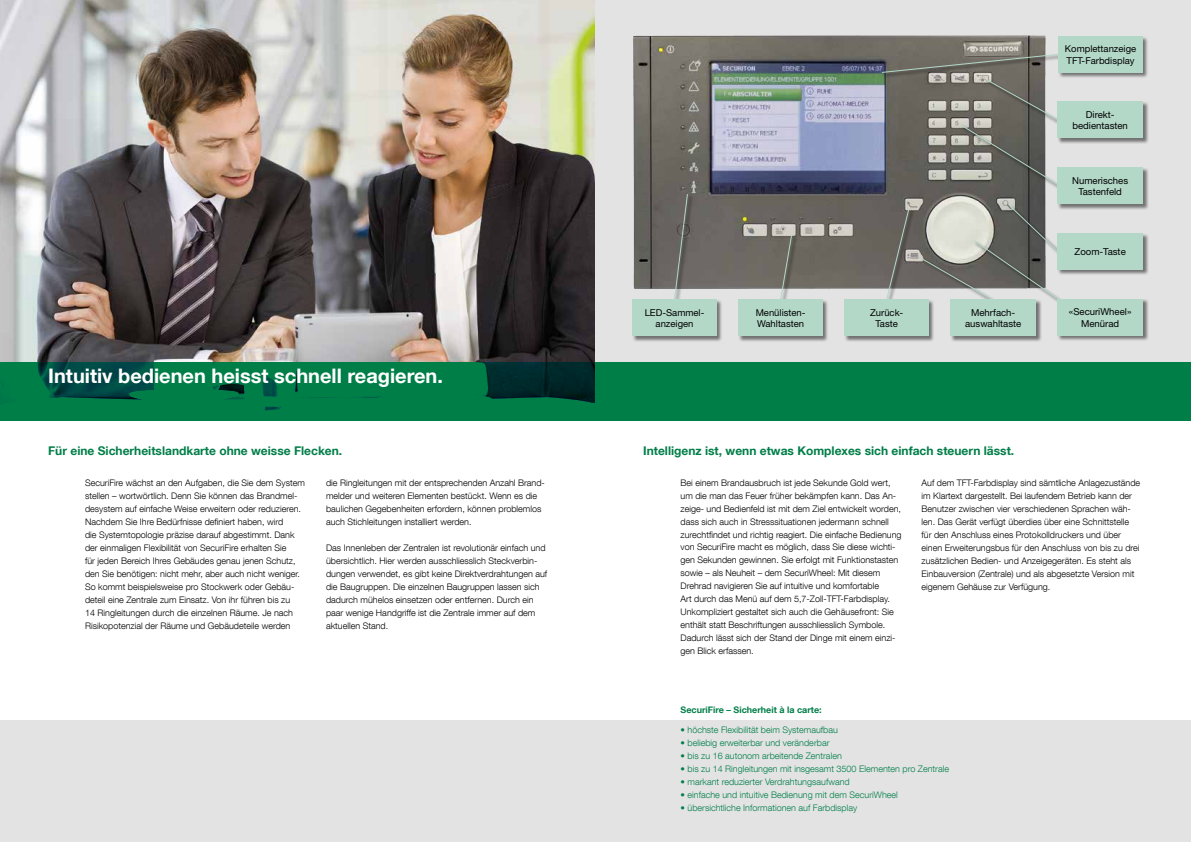
<style>
.page{position:relative;width:1191px;height:842px;background:#fff}
.page>*{position:absolute;margin:0;border:0;box-sizing:border-box;transform-origin:0 0}
.t1{font:700 20px "Helvetica Neue LT Com";color:#fff}
.t2{font:700 12px "Helvetica Neue LT Com";color:#007e48}
.t3{font:9.6px/11.5px "Helvetica Neue";color:#000;text-align:center}
.t4{font:9.5px/11.4px "Helvetica Neue";color:#000}
.t5{font:300 9px/13px "Helvetica Neue LT Com";color:#000}
.t6{font:300 9px "Helvetica Neue LT Com";color:#007e48}
.t7{font:700 9px "Helvetica Neue LT Com";color:#007e48}
</style>
<div class="page">
<div style="left:0;top:720px;width:1191px;height:122px;background:#e3e3e3"></div>
<img style="left:0;top:0;width:595px;height:362px">
<div style="left:595px;top:0;width:596px;height:421px;background:#e3e3e3"></div>
<div style="left:0;top:362px;width:1191px;height:58px;background:#007e48"></div>
<img style="left:633px;top:35px;width:389px;height:254px">
<div style="left:882px;top:54px;width:182px;height:25px;background:#000;opacity:.75"></div>
<svg style="left:881px;top:53px;width:177px;height:20px;background:#76746d"></svg>
<div style="left:674px;top:194px;width:19px;height:111px;background:#000;opacity:.75"></div>
<svg style="left:673px;top:193px;width:15px;height:107px;background:#747470"></svg>
<div style="left:780px;top:234px;width:18px;height:72px;background:#000;opacity:.75"></div>
<svg style="left:779px;top:233px;width:14px;height:67px"></svg>
<div style="left:886px;top:209px;width:28px;height:96px;background:#000;opacity:.75"></div>
<svg style="left:885px;top:208px;width:25px;height:92px;background:#777571"></svg>
<svg style="left:920px;top:204px;width:140px;height:97px"></svg>
<div style="left:960px;top:125px;width:104px;height:66px;background:#000;opacity:.75"></div>
<svg style="left:959px;top:79px;width:101px;height:107px;background:#7f7e78"></svg>
<div style="left:1058px;top:36px;width:90px;height:42px;background:#000;opacity:.5"></div>
<div style="left:1058px;top:36px;width:84px;height:36px;background:#b3d8c8"></div>
<div style="left:632px;top:300px;width:90px;height:42px;background:#000;opacity:.5"></div>
<div style="left:632px;top:300px;width:84px;height:36px;background:#b3d8c8"></div>
<div style="left:738px;top:300px;width:90px;height:42px;background:#000;opacity:.5"></div>
<div style="left:738px;top:300px;width:85px;height:36px;background:#b3d8c8"></div>
<div style="left:844px;top:300px;width:90px;height:42px;background:#000;opacity:.5"></div>
<div style="left:844px;top:300px;width:85px;height:36px;background:#b3d8c8"></div>
<div style="left:950px;top:299px;width:92px;height:43px;background:#000;opacity:.5"></div>
<div style="left:950px;top:299px;width:85px;height:37px;background:#b3d8c8"></div>
<div style="left:1057px;top:299px;width:92px;height:42px;background:#000;opacity:.5"></div>
<div style="left:1057px;top:299px;width:85px;height:36px;background:#b3d8c8"></div>
<div style="left:1057px;top:233px;width:92px;height:43px;background:#000;opacity:.5"></div>
<div style="left:1057px;top:233px;width:85px;height:37px;background:#b3d8c8"></div>
<div style="left:1057px;top:167px;width:92px;height:43px;background:#000;opacity:.5"></div>
<div style="left:1057px;top:167px;width:85px;height:37px;background:#b3d8c8"></div>
<div style="left:1057px;top:101px;width:92px;height:43px;background:#000;opacity:.5"></div>
<div style="left:1057px;top:101px;width:85px;height:37px;background:#b3d8c8"></div>
<p class="t4" style="left:1065px;top:43px;width:73px">Komplettanzeige<br>TFT-Farbdisplay</p>
<p class="t3" style="left:1072px;top:109px;width:57px">Direkt&shy;bedientasten</p>
<p class="t3" style="left:1072px;top:174px;width:58px">Numerisches<br>Tastenfeld</p>
<p class="t3" style="left:1074px;top:246px;width:53px">Zoom-Taste</p>
<h1 class="t1" style="left:48px;top:363px;width:396px">Intuitiv bedienen heisst schnell reagieren.</h1>
<p class="t4" style="left:644px;top:307px;width:60px;text-align:center">LED-Sammel&shy;anzeigen</p>
<p class="t4" style="left:755px;top:307px;width:51px">Menülisten-<br>Wahltasten</p>
<p class="t4" style="left:870px;top:307px;width:35px;text-align:center">Zurück-<br>Taste</p>
<p class="t3" style="left:965px;top:306px;width:58px">Mehrfach&shy;auswahltaste</p>
<p class="t3" style="left:1069px;top:306px;width:64px">«SecuriWheel»<br>Menürad</p>
<h2 class="t2" style="left:48px;top:443px;width:295px">Für eine Sicherheitslandkarte ohne weisse Flecken.</h2>
<h2 class="t2" style="left:643px;top:443px;width:372px">Intelligenz ist, wenn etwas Komplexes sich einfach steuern lässt.</h2>
<p class="t5" style="left:921px;top:476px;width:220px">Auf dem TFT-Farbdisplay sind sämtliche Anlagezustände im Klartext dargestellt. Bei laufendem Betrieb kann der Benutzer zwischen vier verschiedenen Sprachen wäh&shy;len. Das Gerät verfügt überdies über eine Schnittstelle für den Anschluss eines Protokolldruckers und über einen Erweiterungsbus für den Anschluss von bis zu drei zusätzlichen Bedien- und Anzeigegeräten. Es steht als Einbauversion (Zentrale) und als abgesetzte Version mit eigenem Gehäuse zur Verfügung.</p>
<p class="t5" style="left:680px;top:476px;width:222px">Bei einem Brandausbruch ist jede Sekunde Gold wert, um die man das Feuer früher bekämpfen kann. Das An&shy;zeige- und Bedienfeld ist mit dem Ziel entwickelt worden, dass sich auch in Stresssituationen jedermann schnell zurechtfindet und richtig reagiert. Die einfache Bedienung von SecuriFire macht es möglich, dass Sie diese wichti&shy;gen Sekunden gewinnen. Sie erfolgt mit Funktionstasten sowie – als Neuheit – dem SecuriWheel: Mit diesem Drehrad navigieren Sie auf intuitive und komfortable<br>Art durch das Menü auf dem 5,7-Zoll-TFT-Farbdisplay.<br>Unkompliziert gestaltet sich auch die Gehäusefront: Sie enthält statt Beschriftungen ausschliesslich Symbole.<br>Dadurch lässt sich der Stand der Dinge mit einem einzi&shy;gen Blick erfassen.</p>
<p class="t5" style="left:85px;top:476px;width:221px">SecuriFire wächst an den Aufgaben, die Sie dem System stellen – wortwörtlich. Denn Sie können das Brandmel&shy;desystem auf einfache Weise erweitern oder reduzieren.<br>Nachdem Sie Ihre Bedürfnisse definiert haben, wird<br>die Systemtopologie präzise darauf abgestimmt. Dank der einmaligen Flexibilität von SecuriFire erhalten Sie<br>für jeden Bereich Ihres Gebäudes genau jenen Schutz, den Sie benötigen: nicht mehr, aber auch nicht weniger.<br>So kommt beispielsweise pro Stockwerk oder Gebäu&shy;deteil eine Zentrale zum Einsatz. Von ihr führen bis zu<br>14 Ringleitungen durch die einzelnen Räume. Je nach Risikopotenzial der Räume und Gebäudeteile werden</p>
<p class="t5" style="left:326px;top:476px;width:220px">die Ringleitungen mit der entsprechenden Anzahl Brand&shy;melder und weiteren Elementen bestückt. Wenn es die baulichen Gegebenheiten erfordern, können problemlos auch Stichleitungen installiert werden.</p>
<p class="t5" style="left:326px;top:541px;width:223px">Das Innenleben der Zentralen ist revolutionär einfach und übersichtlich. Hier werden ausschliesslich Steckverbin&shy;dungen verwendet, es gibt keine Direktverdrahtungen auf die Baugruppen. Die einzelnen Baugruppen lassen sich dadurch mühelos einsetzen oder entfernen. Durch ein paar wenige Handgriffe ist die Zentrale immer auf dem aktuellen Stand.</p>
<p class="t7" style="left:680px;top:704px;width:143px">SecuriFire – Sicherheit à la carte:</p>
<p class="t6" style="left:680px;top:724px;width:159px">• höchste Flexibilität beim Systemaufbau</p>
<p class="t6" style="left:680px;top:737px;width:150px">• beliebig erweiterbar und veränderbar</p>
<p class="t6" style="left:680px;top:750px;width:163px">• bis zu 16 autonom arbeitende Zentralen</p>
<p class="t6" style="left:680px;top:763px;width:270px">• bis zu 14 Ringleitungen mit insgesamt 3500 Elementen pro Zentrale</p>
<p class="t6" style="left:680px;top:776px;width:171px">• markant reduzierter Verdrahtungsaufwand</p>
<p class="t6" style="left:680px;top:789px;width:219px">• einfache und intuitive Bedienung mit dem SecuriWheel</p>
<p class="t6" style="left:680px;top:802px;width:178px">• übersichtliche Informationen auf Farbdisplay</p>
</div>
